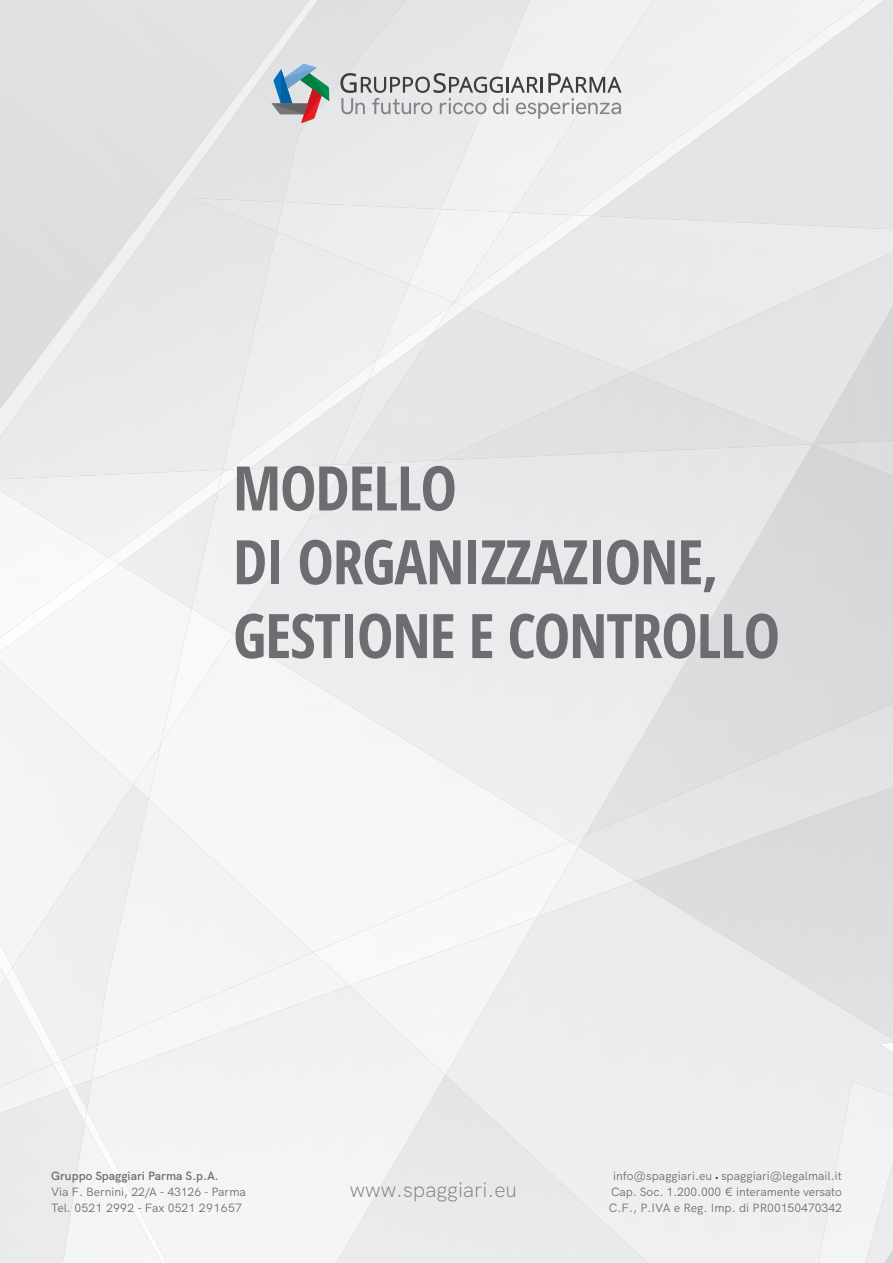
<style>
.page{position:relative;width:893px;height:1263px;background:#fff}
.page>*{position:absolute;margin:0;border:0;box-sizing:border-box;transform-origin:0 0}
.t1{font:700 condensed 61.5px/73.8px "Open Sans";letter-spacing:-.02em;color:#6c6d70}
.t2{font:300 21px "HK Grotesk";color:#808285}
.t3{font:12px/15.8px "HK Grotesk";color:#6c6d70;text-align:center}
.t4{font:600 12px "HK Grotesk";color:#6c6d70}
</style>
<div class="page">
<img style="left:0;top:977px;width:6px;height:9px">
<div style="left:0;top:319px;width:223px;height:151px;background:#e9eaeb"></div>
<div style="left:253px;top:17px;width:30px;height:181px;background:#e2e3e5"></div>
<div style="left:85px;top:266px;width:138px;height:54px;background:#e6e7e9"></div>
<div style="left:159px;top:219px;width:64px;height:48px;background:#e4e5e7"></div>
<div style="left:163px;top:106px;width:92px;height:92px;background:#e2e3e5"></div>
<img style="left:0;top:338px;width:54px;height:99px">
<img style="left:53px;top:268px;width:54px;height:97px">
<img style="left:105px;top:198px;width:54px;height:94px">
<img style="left:158px;top:128px;width:54px;height:91px">
<img style="left:211px;top:58px;width:54px;height:88px">
<img style="left:264px;top:0;width:54px;height:74px">
<div style="left:223px;top:232px;width:102px;height:233px;background:#ebebed"></div>
<div style="left:325px;top:36px;width:51px;height:324px;background:#e8e9ea"></div>
<div style="left:283px;top:123px;width:43px;height:79px;background:#e7e8e9"></div>
<div style="left:192px;top:198px;width:91px;height:34px;background:#e4e5e7"></div>
<div style="left:277px;top:202px;width:100px;height:82px;background:#ececee"></div>
<img style="left:63px;top:1122px;width:22px;height:141px">
<div style="left:0;top:1064px;width:67px;height:49px;background:#f1f2f3"></div>
<img style="left:631px;top:372px;width:262px;height:72px">
<div style="left:445px;top:451px;width:209px;height:385px;background:#e9eaeb"></div>
<img style="left:654px;top:449px;width:54px;height:254px">
<img style="left:707px;top:446px;width:53px;height:180px">
<img style="left:759px;top:444px;width:54px;height:92px">
<div style="left:813px;top:441px;width:80px;height:35px;background:#d6d7d9"></div>
<img style="left:6px;top:967px;width:55px;height:97px">
<img style="left:218px;top:634px;width:353px;height:318px">
<div style="left:191px;top:465px;width:141px;height:169px;background:#efeff0"></div>
<div style="left:0;top:492px;width:218px;height:475px;background:#f2f3f4"></div>
<img style="left:0;top:944px;width:12px;height:33px">
<img style="left:0;top:564px;width:191px;height:221px">
<div style="left:161px;top:608px;width:72px;height:135px;background:#f6f6f7"></div>
<img style="left:228px;top:360px;width:104px;height:109px">
<img style="left:218px;top:469px;width:31px;height:23px">
<img style="left:109px;top:474px;width:113px;height:90px">
<img style="left:0;top:558px;width:119px;height:94px">
<img style="left:67px;top:1086px;width:20px;height:36px">
<div style="left:85px;top:1110px;width:82px;height:153px;background:#f3f4f4"></div>
<div style="left:594px;top:976px;width:250px;height:287px;background:#ededee"></div>
<div style="left:495px;top:916px;width:100px;height:298px;background:#ededee"></div>
<img style="left:445px;top:1075px;width:51px;height:47px">
<img style="left:843px;top:1009px;width:50px;height:72px">
<img style="left:594px;top:881px;width:150px;height:96px">
<img style="left:743px;top:948px;width:48px;height:29px">
<div style="left:818px;top:1081px;width:75px;height:182px;background:#f1f2f3"></div>
<svg style="left:880px;top:1042px;width:13px;height:11px"></svg>
<div style="left:349px;top:985px;width:189px;height:90px;background:#f0f1f2"></div>
<img style="left:579px;top:703px;width:314px;height:178px">
<img style="left:571px;top:836px;width:14px;height:10px">
<img style="left:61px;top:1045px;width:36px;height:41px">
<img style="left:53px;top:1060px;width:21px;height:29px">
<div style="left:92px;top:952px;width:257px;height:127px;background:#f3f4f4"></div>
<div style="left:579px;top:846px;width:56px;height:70px;background:#ebebed"></div>
<img style="left:313px;top:842px;width:266px;height:143px">
<img style="left:377px;top:0;width:277px;height:305px">
<div style="left:409px;top:209px;width:104px;height:93px;background:#f3f4f4"></div>
<div style="left:433px;top:362px;width:112px;height:102px;background:#e5e6e8"></div>
<div style="left:544px;top:372px;width:87px;height:40px;background:#dfe0e2"></div>
<div style="left:627px;top:207px;width:266px;height:9px;background:#e4e5e7"></div>
<div style="left:604px;top:154px;width:289px;height:53px;background:#e4e5e7"></div>
<div style="left:692px;top:104px;width:201px;height:51px;background:#e4e5e7"></div>
<div style="left:756px;top:52px;width:137px;height:52px;background:#e4e5e7"></div>
<div style="left:468px;top:216px;width:425px;height:156px;background:#e9eaeb"></div>
<div style="left:309px;top:460px;width:130px;height:60px;background:#e9eaeb"></div>
<div style="left:332px;top:333px;width:101px;height:132px;background:#e8e9ea"></div>
<div style="left:309px;top:464px;width:37px;height:56px;background:#ececee"></div>
<img style="left:433px;top:302px;width:35px;height:31px">
<img style="left:573px;top:190px;width:54px;height:26px">
<img style="left:606px;top:142px;width:86px;height:49px">
<img style="left:671px;top:95px;width:85px;height:48px">
<img style="left:735px;top:47px;width:86px;height:49px">
<img style="left:800px;top:0;width:84px;height:48px">
<img style="left:455px;top:215px;width:137px;height:92px">
<img style="left:368px;top:305px;width:84px;height:76px">
<svg style="left:715px;top:1176px;width:3px;height:4px"></svg>
<svg style="left:271px;top:64px;width:58px;height:59px;background:#9ea7ae"></svg>
<svg style="left:340px;top:73px;width:281px;height:46px"></svg>
<h1 class="t1" style="left:233px;top:450px;width:549px">MODELLO<br>DI ORGANIZZAZIONE,<br>GESTIONE E CONTROLLO</h1>
<p class="t4" style="left:51px;top:1167px;width:169px">Gruppo Spaggiari Parma S.p.A.</p>
<p class="t3" style="left:51px;top:1183px;width:196px;text-align:left">Via F. Bernini, 22/A - 43126 - Parma<br>Tel. 0521 2992 - Fax 0521 291657</p>
<h2 class="t2" style="left:350px;top:1174px;width:169px">www.spaggiari.eu</h2>
<p class="t3" style="left:609px;top:1167px;width:235px">info@spaggiari.eu spaggiari@legalmail.it<br>Cap. Soc. 1.200.000 € interamente versato<br>C.F., P.IVA e Reg. Imp. di PR00150470342</p>
</div>
